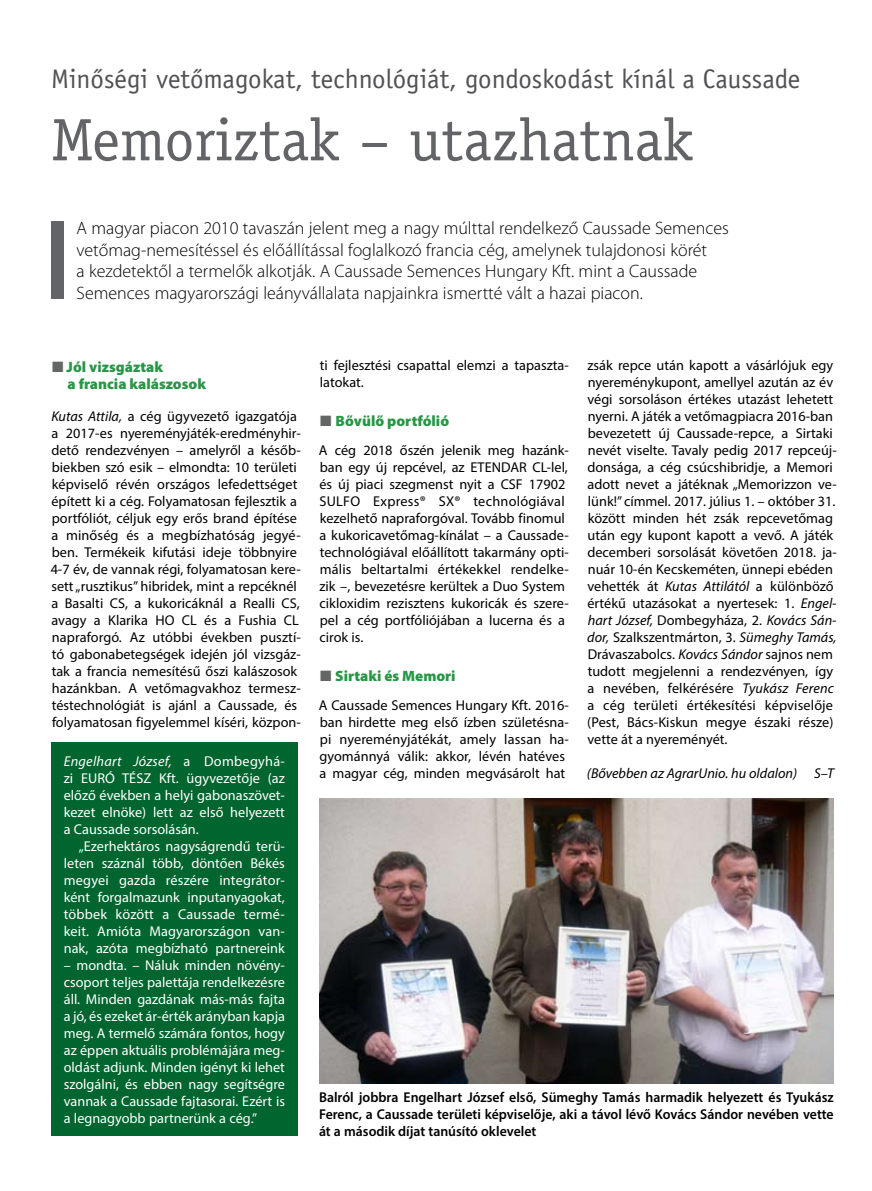
<style>
.page{position:relative;width:872px;height:1191px;background:#fff}
.page>*{position:absolute;margin:0;border:0;box-sizing:border-box;transform-origin:0 0}
.t1{font:60px "Officina CEH Serif";color:#636467}
.t2{font:27px "Officina CEH Sans";color:#525255}
.t3{font:300 18px/21.6px "Myriad Pro";color:#000}
.t4{font:900 15px/17px "Myriad Pro";color:#289646}
.t5{font:14.25px/17px "Myriad Pro";color:#000}
.t6{font:14.25px/17px "Myriad Pro";color:#fff;text-align:justify}
.t7{font:600 14.25px/17px "Myriad Pro";color:#000;text-align:justify}
.t8{font:italic 14.25px "Myriad Pro";color:#000}
.s1{color:#626665}
.s2{font-style:italic}
</style>
<div class="page">
<div style="left:51px;top:221px;width:13px;height:77px;background:#636467"></div>
<div style="left:51px;top:742px;width:247px;height:393px;background:#00652e"></div>
<img style="left:319px;top:798px;width:514px;height:285px">
<h2 class="t2" style="left:51px;top:63px;width:751px">Minőségi vetőmagokat, technológiát, gondoskodást kínál a Caussade</h2>
<h1 class="t1" style="left:51px;top:105px;width:644px">Memoriztak – utazhatnak</h1>
<p class="t3" style="left:77px;top:217px;width:654px">A magyar piacon 2010 tavaszán jelent meg a nagy múlttal rendelkező Caussade Semences vetőmag-nemesítéssel és előállítással foglalkozó francia cég, amelynek tulajdonosi körét<br>a kezdetektől a termelők alkotják. A Caussade Semences Hungary Kft. mint a Caussade Semences magyarországi leányvállalata napjainkra ismertté vált a hazai piacon.</p>
<p class="t4" style="left:67px;top:358px;width:140px;text-indent:-15px"><span class="s1">■</span> Jól vizsgáztak<br>a francia kalászosok</p>
<p class="t5" style="left:51px;top:407px;width:252px"><span class="s2">Kutas Attila,</span> a cég ügyvezető igazgatója a 2017-es nyereményjáték-eredményhir&shy;dető rendezvényen – amelyről a későb&shy;biekben szó esik – elmondta: 10 területi képviselő révén országos lefedettséget épített ki a cég. Folyamatosan fejlesztik a portfóliót, céljuk egy erős brand építése a minőség és a megbízhatóság jegyé&shy;ben. Termékeik kifutási ideje többnyire 4-7 év, de vannak régi, folyamatosan kere&shy;sett „rusztikus” hibridek, mint a repcéknél a Basalti CS, a kukoricáknál a Realli CS, avagy a Klarika HO CL és a Fushia CL napraforgó. Az utóbbi években pusztí&shy;tó gabonabetegségek idején jól vizsgáz&shy;tak a francia nemesítésű őszi kalászosok hazánkban. A vetőmagvakhoz termesz&shy;téstechnológiát is ajánl a Caussade, és folyamatosan figyelemmel kíséri, közpon-</p>
<p class="t6" style="left:64px;top:752px;width:223px"><span class="s2">Engelhart József,</span> a Dombegyhá&shy;zi EURÓ TÉSZ Kft. ügyvezetője (az előző években a helyi gabonaszövet&shy;kezet elnöke) lett az első helyezett a Caussade sorsolásán.</p>
<p class="t6" style="left:64px;top:837px;width:223px;text-indent:15px">„Ezerhektáros nagyságrendű terü&shy;leten száznál több, döntően Békés megyei gazda részére integrátor&shy;ként forgalmazunk inputanyagokat, többek között a Caussade termé&shy;keit. Amióta Magyarországon van&shy;nak, azóta megbízható partnereink</p>
<p class="t6" style="left:64px;top:956px;width:223px">– mondta. – Náluk minden növény&shy;csoport teljes palettája rendelkezésre áll. Minden gazdának más-más fajta a jó, és ezeket ár-érték arányban kapja meg. A termelő számára fontos, hogy az éppen aktuális problémájára meg&shy;oldást adjunk. Minden igényt ki lehet szolgálni, és ebben nagy segítségre vannak a Caussade fajtasorai. Ezért is a legnagyobb partnerünk a cég.”</p>
<p class="t5" style="left:320px;top:356px;width:250px">ti fejlesztési csapattal elemzi a tapaszta&shy;latokat.</p>
<p class="t4" style="left:320px;top:412px;width:131px"><span class="s1">■</span> Bővülő portfólió</p>
<p class="t5" style="left:319px;top:441px;width:251px">A cég 2018 őszén jelenik meg hazánk&shy;ban egy új repcével, az ETENDAR CL-lel, és új piaci szegmenst nyit a CSF 17902<br>SULFO Express® SX® technológiával kezelhető napraforgóval. Tovább finomul a kukoricavetőmag-kínálat – a Caussade&shy;technológiával előállított takarmány opti&shy;mális beltartalmi értékekkel rendelke&shy;zik –, bevezetésre kerültek a Duo System cikloxidim rezisztens kukoricák és szere&shy;pel a cég portfóliójában a lucerna és a cirok is.</p>
<p class="t4" style="left:320px;top:667px;width:137px"><span class="s1">■</span> Sirtaki és Memori</p>
<p class="t5" style="left:319px;top:696px;width:251px">A Caussade Semences Hungary Kft. 2016- ban hirdette meg első ízben születésna&shy;pi nyereményjátékát, amely lassan ha-- gyománnyá válik: akkor, lévén hatéves a magyar cég, minden megvásárolt hat</p>
<p class="t5" style="left:587px;top:356px;width:251px">zsák repce után kapott a vásárlójuk egy nyereménykupont, amellyel azután az év végi sorsoláson értékes utazást lehetett nyerni. A játék a vetőmagpiacra 2016-ban bevezetett új Caussade-repce, a Sirtaki nevét viselte. Tavaly pedig 2017 repceúj&shy;donsága, a cég csúcshibridje, a Memori adott nevet a játéknak „Memorizzon ve--- lünk!” címmel. 2017. július 1. – október 31. között minden hét zsák repcevetőmag után egy kupont kapott a vevő. A játék decemberi sorsolását követően 2018. ja-- nuár 10-én Kecskeméten, ünnepi ebéden vehették át <span class="s2">Kutas Attilától</span> a különböző értékű utazásokat a nyertesek: 1. <span class="s2">Engel&shy;hart József,</span> Dombegyháza, 2. <span class="s2">Kovács Sán&shy;dor,</span> Szalkszentmárton, 3. <span class="s2">Sümeghy Tamás, </span>Drávaszabolcs. <span class="s2">Kovács Sándor</span> sajnos nem tudott megjelenni a rendezvényen, így a nevében, felkérésére <span class="s2">Tyukász Ferenc </span>a cég területi értékesítési képviselője (Pest, Bács-Kiskun megye északi része) vette át a nyereményét.</p>
<p class="t8" style="left:587px;top:764px;width:248px">(Bővebben az AgrarUnio. hu oldalon) S–T</p>
<p class="t7" style="left:319px;top:1088px;width:516px">Balról jobbra Engelhart József első, Sümeghy Tamás harmadik helyezett és Tyukász Ferenc, a Caussade területi képviselője, aki a távol lévő Kovács Sándor nevében vette át a második díjat tanúsító oklevelet</p>
</div>
